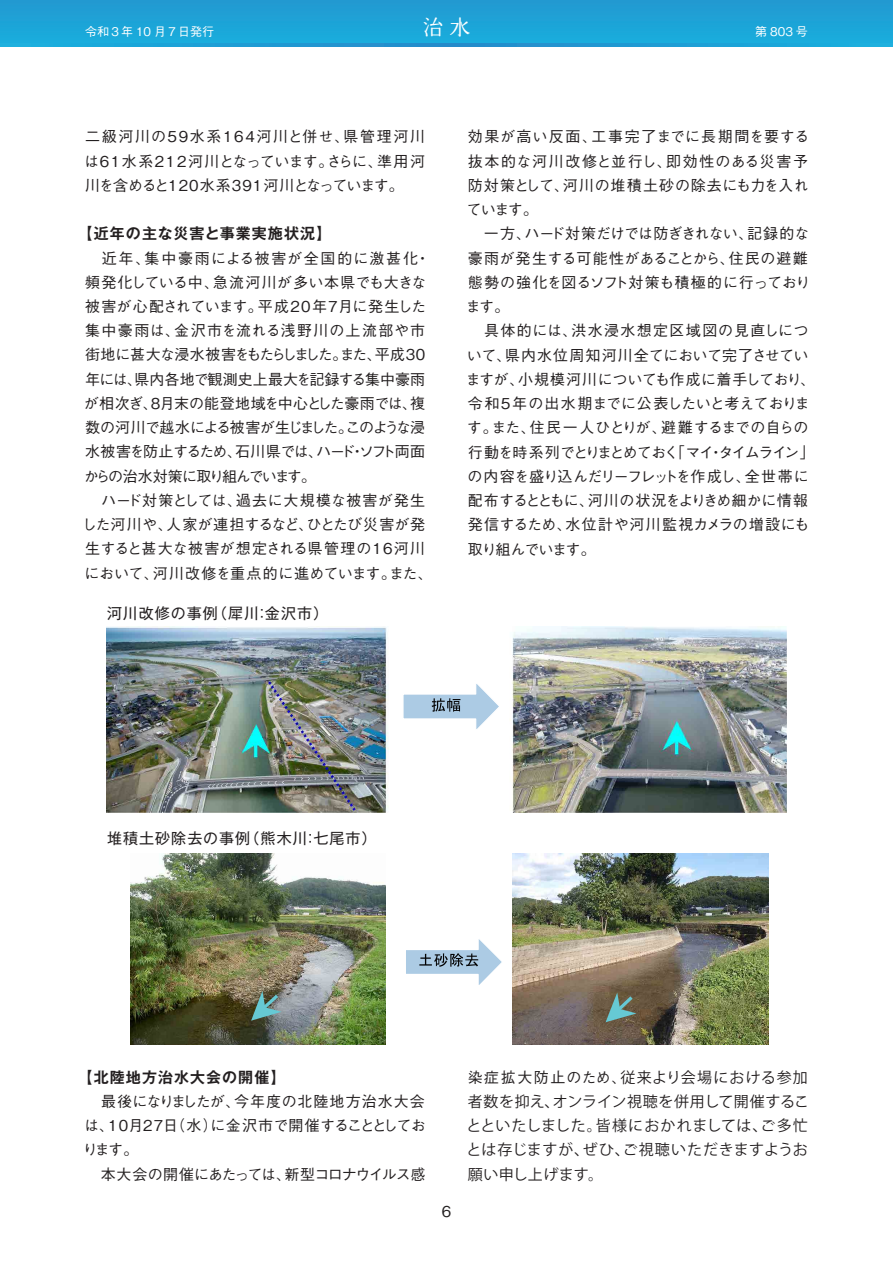
<style>
.page{position:relative;width:893px;height:1263px;background:#fff}
.page>*{position:absolute;margin:0;border:0;box-sizing:border-box;transform-origin:0 0}
.t1{font:21px "Marumin Old 90 pv RKSJ H";color:#fff}
.t2{font:500 15px/24.3px "Gothic BBB Pro";color:#231f20}
.t3{font:15px/24.3px "Koz Go Pr 6 N";letter-spacing:.03em;color:#231f20;text-align:justify}
.t4{font:15px "Gothic MB101 Pro";letter-spacing:.07em;color:#231f20}
.t5{font:700 15px "Gothic MB101 Pro De";letter-spacing:.07em;color:#231f20}
.t6{font:500 12px "Gothic BBB Pro";color:#fff}
.s1{font-family:"Gothic BBB Pro";font-weight:500}
</style>
<div class="page">
<img style="left:106px;top:627px;width:681px;height:186px">
<img style="left:130px;top:854px;width:255px;height:191px">
<img style="left:513px;top:854px;width:255px;height:191px">
<div style="left:0;top:0;width:893px;height:47px;background:#1ca3d7"></div>
<svg style="left:0;top:44px;width:893px;height:3px"></svg>
<svg style="left:406px;top:939px;width:96px;height:46px"></svg>
<svg style="left:251px;top:991px;width:31px;height:30px"></svg>
<svg style="left:606px;top:992px;width:30px;height:30px"></svg>
<div style="left:399px;top:681px;width:107px;height:53px;background:#fff"></div>
<svg style="left:402px;top:680px;width:99px;height:49px"></svg>
<p class="t6" style="left:85px;top:22px;width:131px">令和３年 10 月７日発行</p>
<h1 class="t1" style="left:422px;top:17px;width:50px">治水</h1>
<p class="t6" style="left:755px;top:22px;width:54px">第 803 号</p>
<p class="t2" style="left:84px;top:123px;width:343px;text-align:justify">二級河川の59水系164河川と併せ、県管理河川は61水系212河川となっています。さらに、準用河川を含めると120水系391河川となっています。</p>
<p class="t5" style="left:78px;top:221px;width:255px">【近年の主な災害と事業実施状況】</p>
<p class="t2" style="left:82px;top:244px;width:352px">　近年、集中豪雨による被害が全国的に激甚化・頻発化している中、急流河川が多い本県でも大きな被害が心配されています。平成20年７月に発生した集中豪雨は、金沢市を流れる浅野川の上流部や市街地に甚大な浸水被害をもたらしました。また、平成30年には、県内各地で観測史上最大を記録する集中豪雨が相次ぎ、８月末の能登地域を中心とした豪雨では、複数の河川で越水による被害が生じました。このような浸水被害を防止するため、石川県では、ハード・ソフト両面からの治水対策に取り組んでいます。<br>　ハード対策としては、過去に大規模な被害が発生した河川や、人家が連担するなど、ひとたび災害が発生すると甚大な被害が想定される県管理の16河川において、河川改修を重点的に進めています。また、</p>
<p class="t4" style="left:107px;top:600px;width:223px">河川改修の事例（犀川：金沢市）</p>
<p class="t2" style="left:466px;top:123px;width:351px">効果が高い反面、工事完了までに長期間を要する抜本的な河川改修と並行し、即効性のある災害予防対策として、河川の堆積土砂の除去にも力を入れています。<br>　一方、ハード対策だけでは防ぎきれない、記録的な豪雨が発生する可能性があることから、住民の避難態勢の強化を図るソフト対策も積極的に行っております。<br>　具体的には、洪水浸水想定区域図の見直しについて、県内水位周知河川全てにおいて完了させていますが、小規模河川についても作成に着手しており、令和５年の出水期までに公表したいと考えております。また、住民一人ひとりが、避難するまでの自らの行動を時系列でとりまとめておく「マイ・タイムライン」の内容を盛り込んだリーフレットを作成し、全世帯に配布するとともに、河川の状況をよりきめ細かに情報発信するため、水位計や河川監視カメラの増設にも取り組んでいます。　</p>
<p class="t4" style="left:107px;top:826px;width:271px">堆積土砂除去の事例（熊木川：七尾市）</p>
<p class="t5" style="left:78px;top:1064px;width:210px">【北陸地方治水大会の開催】</p>
<p class="t2" style="left:83px;top:1087px;width:345px">　最後になりましたが、今年度の北陸地方治水大会は、10月27日（水）に金沢市で開催することとしております。<br>　本大会の開催にあたっては、新型コロナウイルス感</p>
<p class="t2" style="left:442px;top:1197px;width:11px">6</p>
<p class="t3" style="left:467px;top:1065px;width:344px"><span class="s1">染症拡大防止のため、</span>従来より会場における参加者数を抑え、オンライン視聴を併用して開催することといたしました。皆様におかれましては、ご多忙とは存じますが、ぜひ、ご視聴いただきますようお願い申し上げます。</p>
</div>
